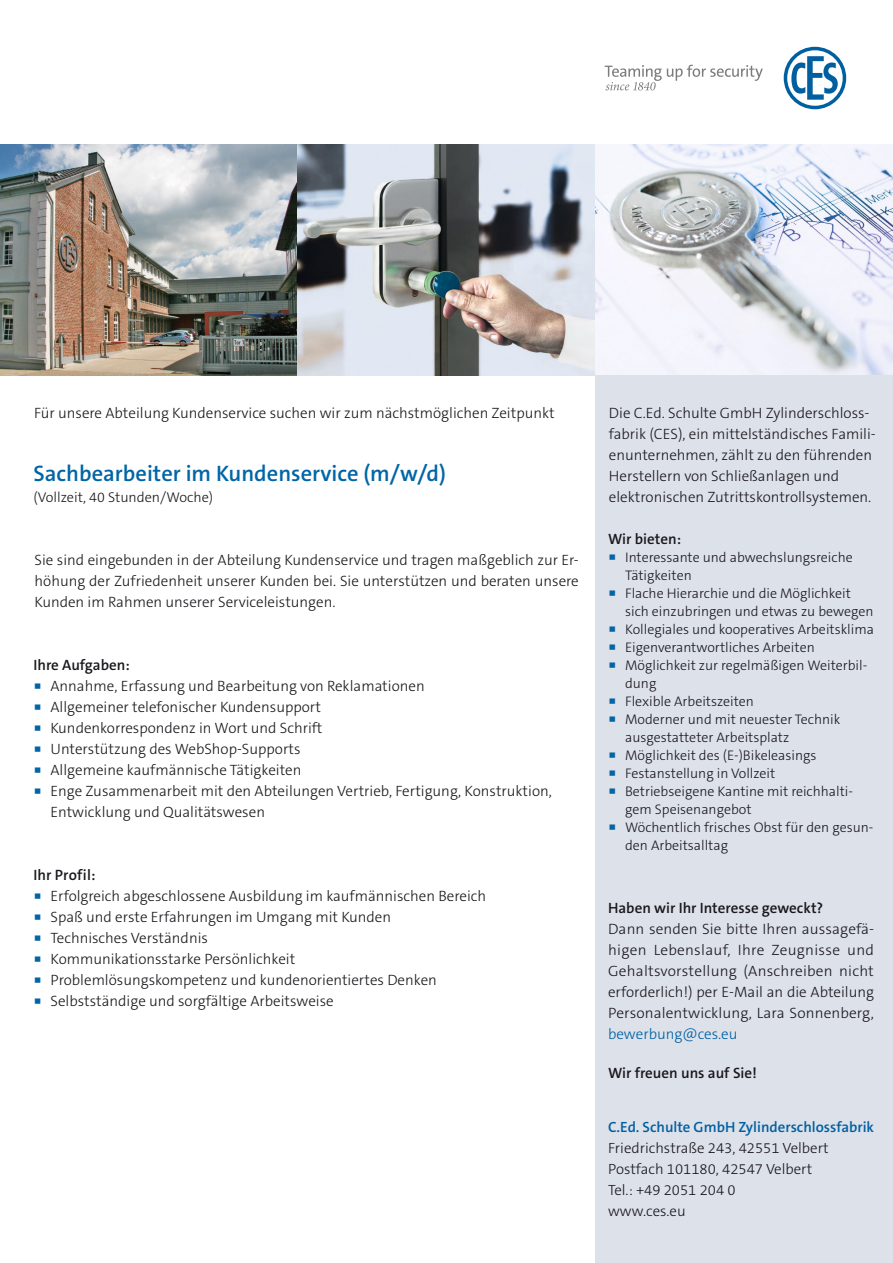
<style>
.page{position:relative;width:893px;height:1263px;background:#fff}
.page>*{position:absolute;margin:0;border:0;box-sizing:border-box;transform-origin:0 0}
.t1{font:600 22.5px "The Sans C5";color:#0065a6}
.t2{font:300 15px/21px "The Sans C5";color:#1a171c}
.t3{font:600 15px "The Sans C5";color:#1a171c}
.t4{font:300 15px "The Sans C5";color:#005fa0}
.t5{font:600 15px "The Sans C5";letter-spacing:.02em;color:#1a171c}
.t6{font:300 14.85px/21px "The Sans C5";color:#1a171c}
.t7{font:600 14.85px "The Sans C5";color:#005fa0}
.t8{font:300 14.25px "The Sans C5";color:#1a171c}
.t9{font:300 13.95px/18px "The Sans C5";color:#1a171c}
.s1{font-family:"Verdana";font-weight:400;font-size:24px;color:#0065a6}
</style>
<div class="page">
<svg style="left:784px;top:47px;width:62px;height:62px"></svg>
<svg style="left:605px;top:65px;width:158px;height:25px"></svg>
<img style="left:0;top:145px;width:595px;height:230px">
<svg style="left:595px;top:145px;width:298px;height:230px;fill:#f0f1fa"></svg>
<div style="left:595px;top:375px;width:298px;height:888px;background:#dce1ea"></div>
<p class="t2" style="left:34px;top:402px;width:522px">Für unsere Abteilung Kundenservice suchen wir zum nächstmöglichen Zeitpunkt</p>
<h1 class="t1" style="left:33px;top:459px;width:414px">Sachbearbeiter im Kundenservice (m/w/d)</h1>
<p class="t8" style="left:33px;top:488px;width:181px">(Vollzeit, 40 Stunden/Woche)</p>
<p class="t2" style="left:35px;top:549px;width:546px;text-align:justify">Sie sind eingebunden in der Abteilung Kundenservice und tragen maßgeblich zur Er&shy;höhung der Zufriedenheit unserer Kunden bei. Sie unterstützen und beraten unsere Kunden im Rahmen unserer Serviceleistungen.</p>
<p class="t3" style="left:33px;top:655px;width:98px">Ihre Aufgaben:</p>
<p class="t2" style="left:33px;top:675px;width:393px"><span class="s1">▪</span> Annahme, Erfassung und Bearbeitung von Reklamationen</p>
<p class="t2" style="left:33px;top:696px;width:289px"><span class="s1">▪</span> Allgemeiner telefonischer Kundensupport</p>
<p class="t2" style="left:33px;top:717px;width:290px"><span class="s1">▪</span> Kundenkorrespondenz in Wort und Schrift</p>
<p class="t2" style="left:33px;top:738px;width:269px"><span class="s1">▪</span> Unterstützung des WebShop-Supports</p>
<p class="t2" style="left:33px;top:759px;width:270px"><span class="s1">▪</span> Allgemeine kaufmännische Tätigkeiten</p>
<p class="t2" style="left:50px;top:780px;width:503px;text-indent:-17px"><span class="s1">▪</span> Enge Zusammenarbeit mit den Abteilungen Vertrieb, Fertigung, Konstruktion,<br>Entwicklung und Qualitätswesen</p>
<p class="t5" style="left:33px;top:865px;width:64px">Ihr Profil:</p>
<p class="t2" style="left:33px;top:885px;width:454px"><span class="s1">▪</span> Erfolgreich abgeschlossene Ausbildung im kaufmännischen Bereich</p>
<p class="t2" style="left:33px;top:906px;width:359px"><span class="s1">▪</span> Spaß und erste Erfahrungen im Umgang mit Kunden</p>
<p class="t2" style="left:33px;top:927px;width:176px"><span class="s1">▪</span> Technisches Verständnis</p>
<p class="t2" style="left:33px;top:948px;width:263px"><span class="s1">▪</span> Kommunikationsstarke Persönlichkeit</p>
<p class="t2" style="left:33px;top:969px;width:405px"><span class="s1">▪</span> Problemlösungskompetenz und kundenorientiertes Denken</p>
<p class="t2" style="left:33px;top:990px;width:302px"><span class="s1">▪</span> Selbstständige und sorgfältige Arbeitsweise</p>
<p class="t2" style="left:609px;top:402px;width:268px">Die C.Ed. Schulte GmbH Zylinderschloss&shy;fabrik (CES), ein mittelständisches Famili&shy;enunternehmen, zählt zu den führenden Herstellern von Schließanlagen und elektronischen Zutrittskontrollsystemen.</p>
<p class="t3" style="left:608px;top:529px;width:74px">Wir bieten:</p>
<p class="t9" style="left:625px;top:548px;width:229px;text-indent:-17px"><span class="s1">▪</span> Interessante und abwechslungsreiche<br>Tätigkeiten</p>
<p class="t9" style="left:625px;top:584px;width:250px;text-indent:-17px"><span class="s1">▪</span> Flache Hierarchie und die Möglichkeit sich einzubringen und etwas zu bewegen</p>
<p class="t9" style="left:608px;top:620px;width:267px"><span class="s1">▪</span> Kollegiales und kooperatives Arbeitsklima</p>
<p class="t9" style="left:608px;top:638px;width:208px"><span class="s1">▪</span> Eigenverantwortliches Arbeiten</p>
<p class="t9" style="left:625px;top:656px;width:244px;text-indent:-17px"><span class="s1">▪</span> Möglichkeit zur regelmäßigen Weiterbil&shy;dung</p>
<p class="t9" style="left:608px;top:692px;width:147px"><span class="s1">▪</span> Flexible Arbeitszeiten</p>
<p class="t9" style="left:625px;top:710px;width:217px;text-indent:-17px"><span class="s1">▪</span> Moderner und mit neuester Technik ausgestatteter Arbeitsplatz</p>
<p class="t9" style="left:608px;top:746px;width:210px"><span class="s1">▪</span> Möglichkeit des (E-)Bikeleasings</p>
<p class="t9" style="left:608px;top:764px;width:169px"><span class="s1">▪</span> Festanstellung in Vollzeit</p>
<p class="t9" style="left:625px;top:782px;width:229px;text-indent:-17px"><span class="s1">▪</span> Betriebseigene Kantine mit reichhalti&shy;gem Speisenangebot</p>
<p class="t9" style="left:625px;top:818px;width:250px;text-indent:-17px"><span class="s1">▪</span> Wöchentlich frisches Obst für den gesun&shy;den Arbeitsalltag</p>
<p class="t3" style="left:608px;top:898px;width:217px">Haben wir Ihr Interesse geweckt?</p>
<p class="t2" style="left:608px;top:918px;width:267px;text-align:justify">Dann senden Sie bitte Ihren aussagefä&shy;higen Lebenslauf, Ihre Zeugnisse und Gehaltsvorstellung (Anschreiben nicht erforderlich!) per E-Mail an die Abteilung Personalentwicklung, Lara Sonnenberg,</p>
<p class="t4" style="left:608px;top:1024px;width:131px">bewerbung@ces.eu</p>
<p class="t3" style="left:608px;top:1063px;width:150px">Wir freuen uns auf Sie!</p>
<p class="t7" style="left:608px;top:1117px;width:267px">C.Ed. Schulte GmbH Zylinderschlossfabrik</p>
<p class="t6" style="left:608px;top:1137px;width:222px">Friedrichstraße 243, 42551 Velbert<br>Postfach 101180, 42547 Velbert<br>Tel.: +49 2051 204 0<br>www.ces.eu</p>
</div>
